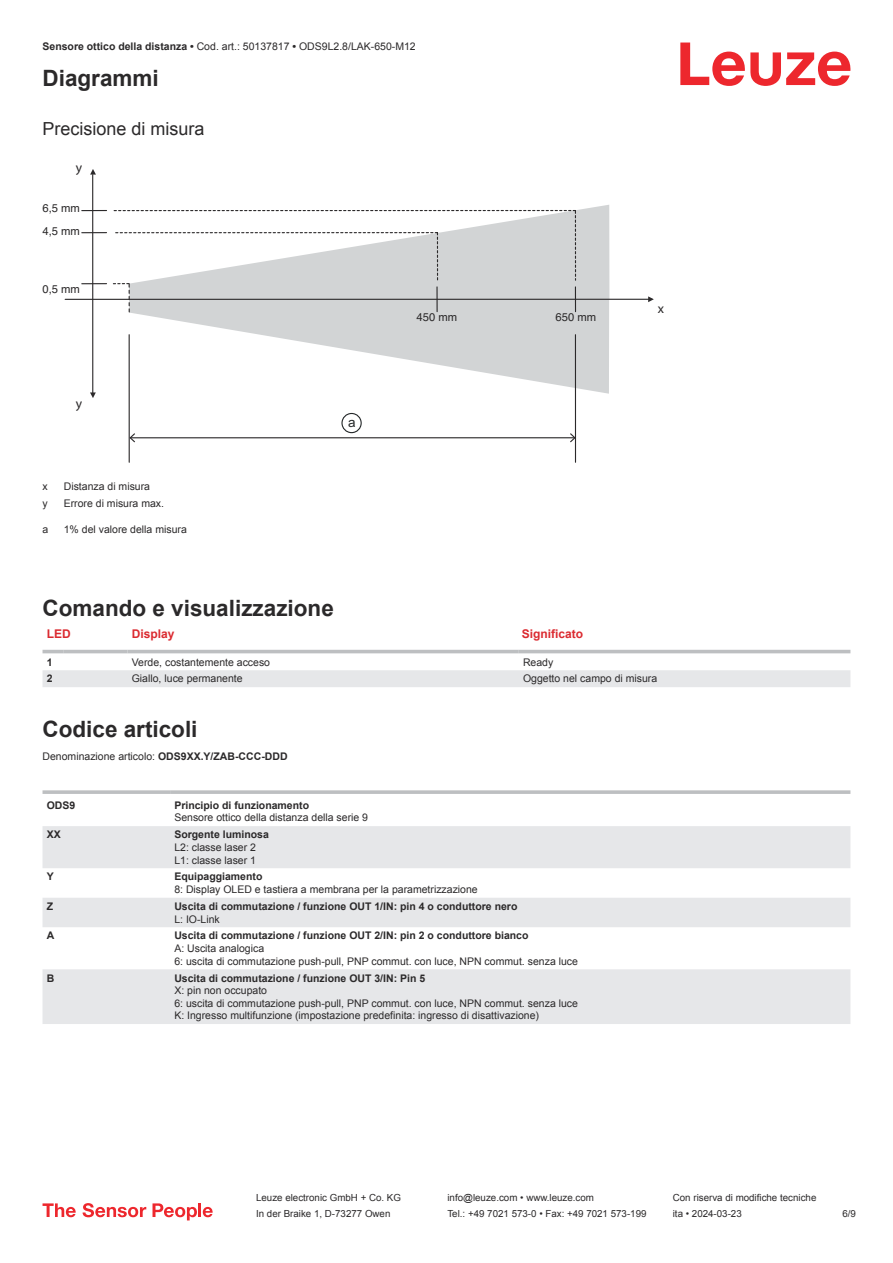
<style>
.page{position:relative;width:893px;height:1263px;background:#fff}
.page>*{position:absolute;margin:0;border:0;box-sizing:border-box;transform-origin:0 0}
.t1{font:700 22.5px "Arial";color:#2b292a}
.t2{font:18px "Arial";color:#2b292a}
.t3{font:13.5px "Myriad Pro";color:#2b292a}
.t4{font:13.5px "Arial";color:#242728}
.t5{font:700 12px "Arial";color:#db2a30}
.t6{font:11.25px/23.1px "Helvetica";color:#2b292a}
.t7{font:10.5px/12.6px "Arial";color:#2b292a}
.t8{font:700 10.5px "Arial";color:#2b292a}
.t9{font:9.75px "Arial";color:#2b292a}
.s1{font-weight:700}
</style>
<div class="page">
<svg style="left:680px;top:43px;width:170px;height:43px"></svg>
<svg style="left:43px;top:649px;width:807px;height:38px"></svg>
<hr style="left:43px;top:650px;width:21px;height:3px;background:#bdbfc1">
<hr style="left:64px;top:650px;width:64px;height:3px;background:#bdbfc1">
<hr style="left:128px;top:650px;width:391px;height:3px;background:#bdbfc1">
<hr style="left:519px;top:650px;width:331px;height:3px;background:#bdbfc1">
<svg style="left:43px;top:826px;width:807px;height:198px;fill:#e6e7e9"></svg>
<svg style="left:43px;top:790px;width:127px;height:4px"></svg>
<svg style="left:170px;top:790px;width:680px;height:4px;background:#c3c5c7"></svg>
<svg style="left:43px;top:1203px;width:33px;height:14px"></svg>
<svg style="left:83px;top:1203px;width:63px;height:14px"></svg>
<svg style="left:153px;top:1203px;width:44px;height:17px"></svg>
<hr style="left:198px;top:1203px;width:3px;height:14px;background:#ed272d">
<svg style="left:203px;top:1207px;width:10px;height:10px"></svg>
<div style="left:576px;top:205px;width:33px;height:94px;background:#d2d4d5"></div>
<svg style="left:129px;top:300px;width:480px;height:94px"></svg>
<hr style="left:92px;top:175px;width:1px;height:218px;background:#2b292a">
<svg style="left:90px;top:392px;width:6px;height:6px"></svg>
<svg style="left:90px;top:169px;width:6px;height:6px"></svg>
<hr style="left:65px;top:299px;width:587px;height:1px;background:#2b292a">
<svg style="left:648px;top:296px;width:6px;height:6px"></svg>
<svg style="left:82px;top:232px;width:25px;height:1px"></svg>
<svg style="left:82px;top:210px;width:25px;height:1px"></svg>
<svg style="left:82px;top:283px;width:25px;height:1px"></svg>
<svg style="left:113px;top:210px;width:463px;height:104px"></svg>
<hr style="left:575px;top:335px;width:1px;height:127px;background:#2b292a">
<hr style="left:129px;top:335px;width:1px;height:127px;background:#2b292a">
<hr style="left:131px;top:437px;width:443px;height:1px;background:#2b292a">
<svg style="left:570px;top:433px;width:5px;height:9px"></svg>
<svg style="left:129px;top:433px;width:6px;height:9px"></svg>
<div style="left:341px;top:413px;width:21px;height:20px;border:1px solid #232728;border-radius:50%"></div>
<p class="t7" style="left:43px;top:41px;width:375px"><span class="s1">Sensore ottico della distanza •</span> Cod. art.: 50137817 <span class="s1">•</span> ODS9L2.8/LAK-650-M12</p>
<h1 class="t1" style="left:43px;top:70px;width:118px">Diagrammi</h1>
<h2 class="t2" style="left:43px;top:122px;width:164px">Precisione di misura</h2>
<p class="t3" style="left:76px;top:162px;width:8px">y</p>
<p class="t6" style="left:43px;top:197px;width:39px">6,5 mm<br>4,5 mm</p>
<p class="t6" style="left:43px;top:278px;width:39px">0,5 mm</p>
<p class="t3" style="left:76px;top:399px;width:8px">y</p>
<p class="t7" style="left:43px;top:481px;width:7px">x</p>
<p class="t7" style="left:64px;top:481px;width:88px">Distanza di misura</p>
<p class="t7" style="left:43px;top:498px;width:7px">y</p>
<p class="t7" style="left:64px;top:498px;width:102px">Errore di misura max.</p>
<p class="t7" style="left:43px;top:524px;width:7px">a</p>
<p class="t7" style="left:64px;top:524px;width:125px">1% del valore della misura</p>
<p class="t4" style="left:348px;top:417px;width:9px">a</p>
<p class="t6" style="left:417px;top:306px;width:42px">450 mm</p>
<p class="t6" style="left:555px;top:306px;width:42px">650 mm</p>
<p class="t3" style="left:658px;top:303px;width:8px">x</p>
<h1 class="t1" style="left:43px;top:599px;width:293px">Comando e visualizzazione</h1>
<p class="t5" style="left:47px;top:629px;width:25px">LED</p>
<p class="t5" style="left:132px;top:629px;width:44px">Display</p>
<p class="t5" style="left:522px;top:629px;width:63px">Significato</p>
<p class="t8" style="left:47px;top:658px;width:7px">1</p>
<p class="t7" style="left:132px;top:656px;width:140px">Verde, costantemente acceso</p>
<p class="t7" style="left:523px;top:656px;width:32px">Ready</p>
<p class="t8" style="left:47px;top:675px;width:7px">2</p>
<p class="t7" style="left:132px;top:673px;width:112px">Giallo, luce permanente</p>
<p class="t7" style="left:523px;top:673px;width:136px">Oggetto nel campo di misura</p>
<h1 class="t1" style="left:43px;top:721px;width:157px">Codice articoli</h1>
<p class="t7" style="left:43px;top:751px;width:247px">Denominazione articolo: <span class="s1">ODS9XX.Y/ZAB-CCC-DDD</span></p>
<p class="t8" style="left:47px;top:801px;width:30px">ODS9</p>
<p class="t8" style="left:174px;top:801px;width:136px">Principio di funzionamento</p>
<p class="t7" style="left:174px;top:812px;width:195px">Sensore ottico della distanza della serie 9</p>
<p class="t8" style="left:47px;top:831px;width:16px">XX</p>
<p class="t8" style="left:174px;top:831px;width:96px">Sorgente luminosa</p>
<p class="t7" style="left:174px;top:842px;width:83px">L2: classe laser 2<br>L1: classe laser 1</p>
<p class="t8" style="left:47px;top:873px;width:9px">Y</p>
<p class="t8" style="left:174px;top:873px;width:90px">Equipaggiamento</p>
<p class="t7" style="left:174px;top:884px;width:305px">8: Display OLED e tastiera a membrana per la parametrizzazione</p>
<p class="t8" style="left:47px;top:902px;width:8px">Z</p>
<p class="t8" style="left:174px;top:902px;width:345px">Uscita di commutazione / funzione OUT 1/IN: pin 4 o conduttore nero</p>
<p class="t7" style="left:174px;top:913px;width:47px">L: IO-Link</p>
<p class="t8" style="left:47px;top:932px;width:9px">A</p>
<p class="t8" style="left:174px;top:932px;width:356px">Uscita di commutazione / funzione OUT 2/IN: pin 2 o conduttore bianco</p>
<p class="t7" style="left:174px;top:943px;width:405px">A: Uscita analogica<br>6: uscita di commutazione push-pull, PNP commut. con luce, NPN commut. senza luce</p>
<p class="t8" style="left:47px;top:974px;width:9px">B</p>
<p class="t8" style="left:174px;top:974px;width:252px">Uscita di commutazione / funzione OUT 3/IN: Pin 5</p>
<p class="t7" style="left:174px;top:985px;width:405px">X: pin non occupato<br>6: uscita di commutazione push-pull, PNP commut. con luce, NPN commut. senza luce<br>K: Ingresso multifunzione (impostazione predefinita: ingresso di disattivazione)</p>
<p class="t9" style="left:256px;top:1194px;width:146px">Leuze electronic GmbH + Co. KG</p>
<p class="t9" style="left:447px;top:1194px;width:148px">info@leuze.com • www.leuze.com</p>
<p class="t9" style="left:673px;top:1194px;width:145px">Con riserva di modifiche tecniche</p>
<p class="t9" style="left:256px;top:1210px;width:136px">In der Braike 1, D-73277 Owen</p>
<p class="t9" style="left:447px;top:1210px;width:201px">Tel.: +49 7021 573-0 • Fax: +49 7021 573-199</p>
<p class="t9" style="left:673px;top:1210px;width:70px">ita • 2024-03-23</p>
<p class="t9" style="left:842px;top:1210px;width:15px">6 /9</p>
</div>
